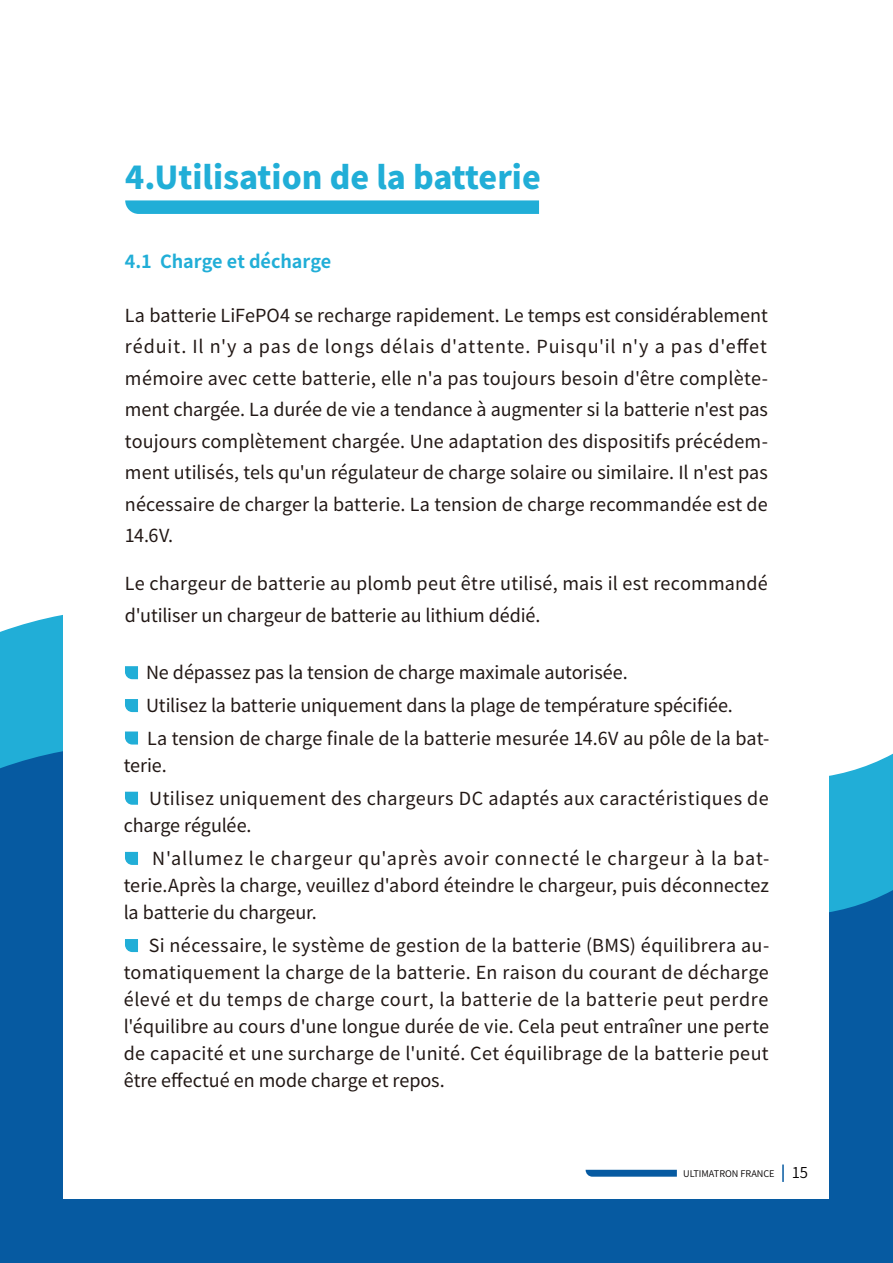
<style>
.page{position:relative;width:893px;height:1263px;background:#fff}
.page>*{position:absolute;margin:0;border:0;box-sizing:border-box;transform-origin:0 0}
.t1{font:800 31.5px "Source Han Sans CN";color:#21aed7}
.t2{font:18px/31.5px "Source Han Sans CN";color:#221815}
.t3{font:18px/33px "Source Han Sans CN";letter-spacing:.045em;color:#221815}
.t4{font:18px/33px "Source Han Sans CN";letter-spacing:.025em;color:#221815}
.t5{font:700 18px "Source Han Sans CN";color:#21aed7}
.t6{font:9.15px "Source Han Sans CN";color:#040000}
.s1{font-size:15px}
</style>
<div class="page">
<svg style="left:0;top:649px;width:893px;height:614px;background:#196ead"></svg>
<div style="left:64px;top:64px;width:765px;height:1135px;background:#fff"></div>
<svg style="left:586px;top:1170px;width:91px;height:7px"></svg>
<svg style="left:782px;top:1164px;width:2px;height:18px"></svg>
<svg style="left:125px;top:200px;width:414px;height:14px;background:#2ab1d8"></svg>
<svg style="left:125px;top:666px;width:13px;height:13px"></svg>
<svg style="left:125px;top:699px;width:13px;height:13px"></svg>
<svg style="left:125px;top:731px;width:13px;height:13px"></svg>
<svg style="left:125px;top:792px;width:13px;height:13px"></svg>
<svg style="left:125px;top:852px;width:13px;height:13px"></svg>
<svg style="left:125px;top:939px;width:13px;height:13px"></svg>
<h1 class="t1" style="left:125px;top:160px;width:417px">4.Utilisation de la batterie</h1>
<p class="t5" style="left:125px;top:251px;width:208px">4.1 Charge et décharge</p>
<p class="t2" style="left:125px;top:300px;width:645px;text-align:justify">La batterie LiFePO4 se recharge rapidement. Le temps est considérablement réduit. Il n'y a pas de longs délais d'attente. Puisqu'il n'y a pas d'effet mémoire avec cette batterie, elle n'a pas toujours besoin d'être complète&shy;ment chargée. La durée de vie a tendance à augmenter si la batterie n'est pas toujours complètement chargée. Une adaptation des dispositifs précédem&shy;ment utilisés, tels qu'un régulateur de charge solaire ou similaire. Il n'est pas nécessaire de charger la batterie. La tension de charge recommandée est de 14.6V.</p>
<p class="t2" style="left:125px;top:568px;width:644px">Le chargeur de batterie au plomb peut être utilisé, mais il est recommandé d'utiliser un chargeur de batterie au lithium dédié.</p>
<p class="t2" style="left:146px;top:656px;width:625px;line-height:33px">Ne dépassez pas la tension de charge maximale autorisée.<br>Utilisez la batterie uniquement dans la plage de température spécifiée.<br>La tension de charge finale de la batterie mesurée 14.6V au pôle de la bat-</p>
<p class="t4" style="left:149px;top:749px;width:621px;text-indent:-26px">terie.<br>Utilisez uniquement des chargeurs DC adaptés aux caractéristiques de</p>
<p class="t3" style="left:152px;top:809px;width:618px;text-indent:-29px">charge régulée.<br>N'allumez le chargeur qu'après avoir connecté le chargeur à la bat-</p>
<p class="t2" style="left:124px;top:872px;width:647px;line-height:27px">terie.Après la charge, veuillez d'abord éteindre le chargeur, puis déconnectez la batterie du chargeur.</p>
<p class="t2" style="left:124px;top:932px;width:647px;line-height:27px;text-align:justify;text-indent:25px">Si nécessaire, le système de gestion de la batterie (BMS) équilibrera au&shy;tomatiquement la charge de la batterie. En raison du courant de décharge élevé et du temps de charge court, la batterie de la batterie peut perdre l'équilibre au cours d'une longue durée de vie. Cela peut entraîner une perte de capacité et une surcharge de l'unité. Cet équilibrage de la batterie peut être effectué en mode charge et repos.</p>
<p class="t6" style="left:683px;top:1168px;width:127px">ULTIMATRON FRANCE <span class="s1">15</span></p>
</div>
